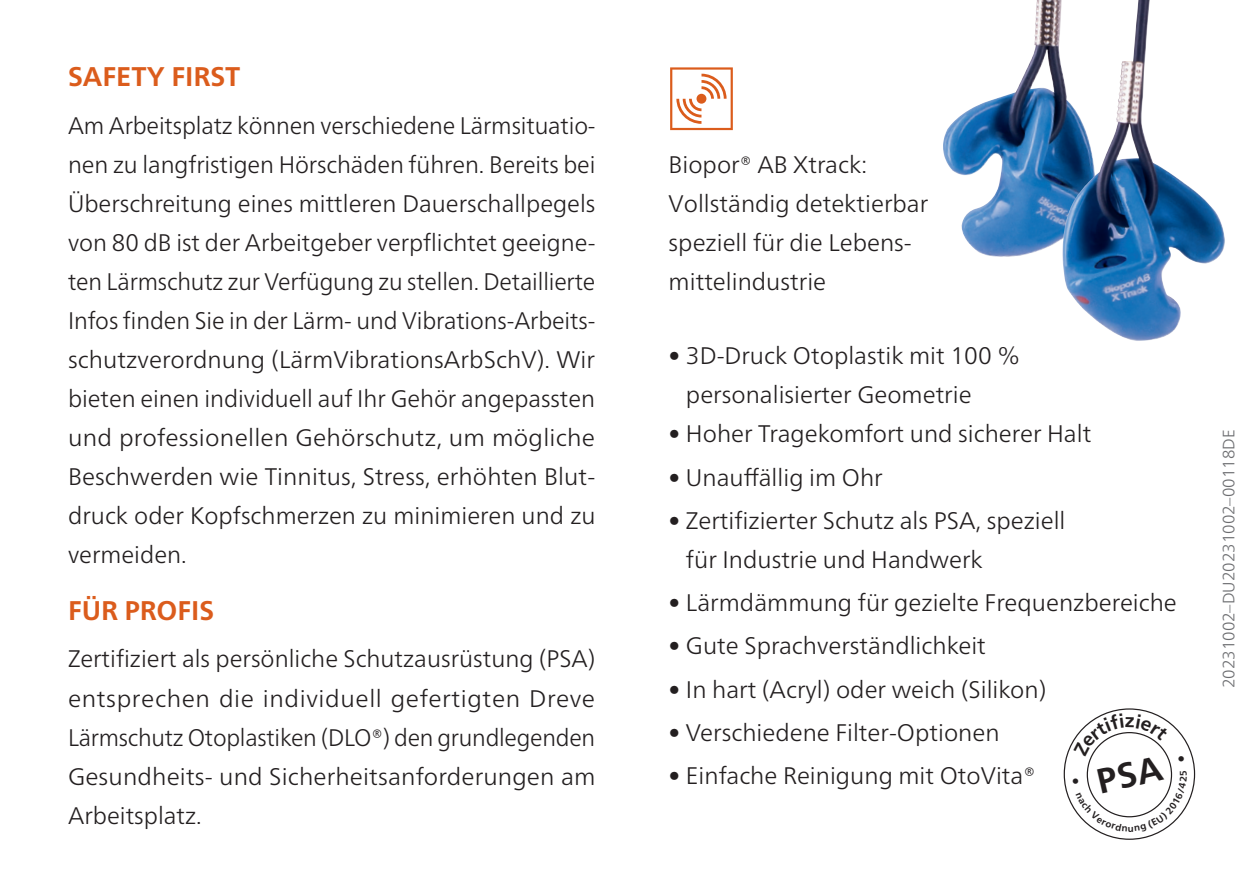
<style>
.page{position:relative;width:1259px;height:893px;background:#fff}
.page>*{position:absolute;margin:0;border:0;box-sizing:border-box;transform-origin:0 0}
.t1{font:700 27px "Frutiger Neue LTW1 G";color:#db5c1c}
.t2{font:300 24px/39px "Frutiger Neue LTW1 G";color:#231f20}
.t3{font:300 16.5px "Frutiger Neue LTW1 G";color:#6c6d70}
</style>
<div class="page">
<svg style="left:670px;top:67px;width:63px;height:63px"></svg>
<img style="left:943px;top:0;width:118px;height:257px">
<img style="left:1061px;top:0;width:164px;height:341px">
<svg style="left:1072px;top:714px;width:115px;height:118px"></svg>
<p class="t1" style="left:68px;top:57px;width:174px">SAFETY FIRST</p>
<p class="t2" style="left:68px;top:104px;width:529px;text-align:justify">Am Arbeitsplatz können verschiedene Lärmsituatio&shy;nen zu langfristigen Hörschäden führen. Bereits bei Überschreitung eines mittleren Dauerschallpegels von 80 dB ist der Arbeitgeber verpflichtet geeigne&shy;ten Lärmschutz zur Verfügung zu stellen. Detaillierte Infos finden Sie in der Lärm- und Vibrations-Arbeits&shy;schutzverordnung (LärmVibrationsArbSchV). Wir bieten einen individuell auf Ihr Gehör angepassten und professionellen Gehörschutz, um mögliche Beschwerden wie Tinnitus, Stress, erhöhten Blut&shy;druck oder Kopfschmerzen zu minimieren und zu vermeiden.</p>
<p class="t1" style="left:68px;top:591px;width:147px">FÜR PROFIS</p>
<p class="t2" style="left:68px;top:638px;width:529px;text-align:justify">Zertifiziert als persönliche Schutzausrüstung (PSA) entsprechen die individuell gefertigten Dreve Lärmschutz Otoplastiken (DLO®) den grundlegenden Gesundheits- und Sicherheitsanforderungen am Arbeitsplatz.</p>
<p class="t2" style="left:668px;top:144px;width:261px">Biopor® AB Xtrack:<br>Vollständig detektierbar speziell für die Lebens&shy;mittelindustrie</p>
<p class="t2" style="left:686px;top:335px;width:335px;text-indent:-17px">• 3D-Druck Otoplastik mit 100 % personalisierter Geometrie</p>
<p class="t2" style="left:668px;top:413px;width:424px">• Hoher Tragekomfort und sicherer Halt</p>
<p class="t2" style="left:668px;top:456px;width:216px">• Unauffällig im Ohr</p>
<p class="t2" style="left:686px;top:499px;width:381px;text-indent:-17px">• Zertifizierter Schutz als PSA, speziell für Industrie und Handwerk</p>
<p class="t2" style="left:668px;top:581px;width:510px">• Lärmdämmung für gezielte Frequenzbereiche</p>
<p class="t2" style="left:668px;top:625px;width:319px">• Gute Sprachverständlichkeit</p>
<p class="t2" style="left:668px;top:668px;width:379px">• In hart (Acryl) oder weich (Silikon)</p>
<p class="t2" style="left:668px;top:711px;width:332px">• Verschiedene Filter-Optionen</p>
<p class="t2" style="left:668px;top:754px;width:368px">• Einfache Reinigung mit OtoVita®</p>
<p class="t3" style="left:1216px;top:688px;width:260px;rotate:-90deg">20231002–DU20231002–00118DE</p>
</div>
